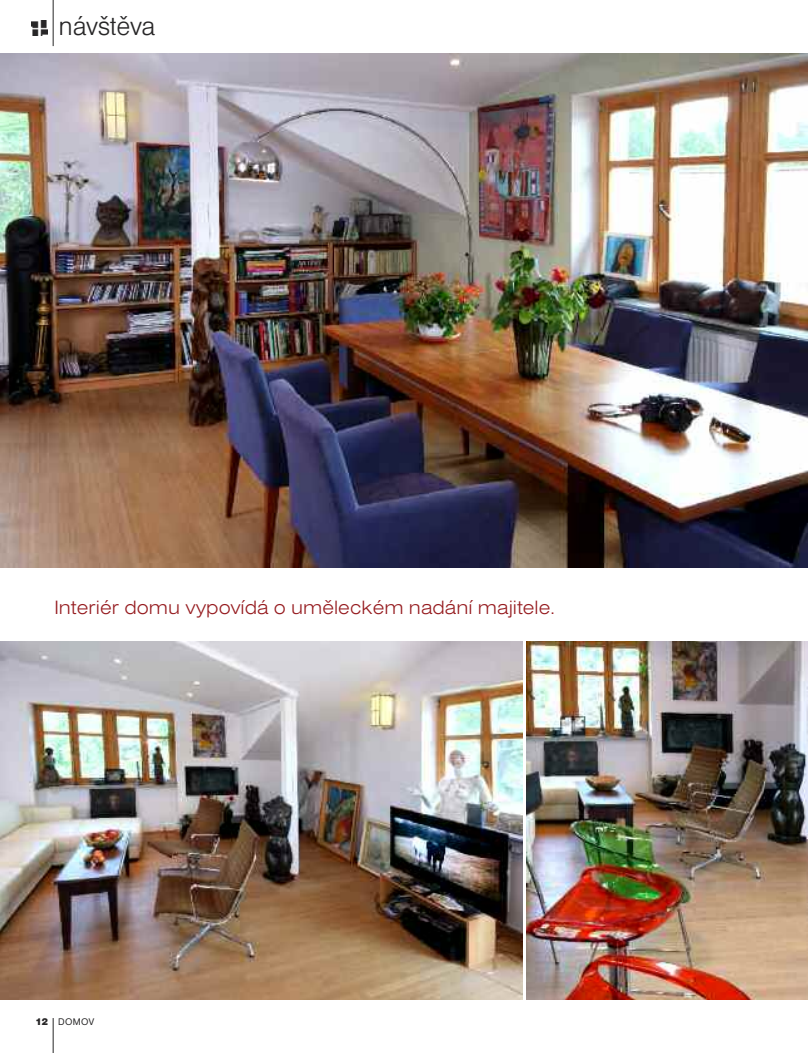
<style>
.page{position:relative;width:808px;height:1053px;background:#fff}
.page>*{position:absolute;margin:0;border:0;box-sizing:border-box;transform-origin:0 0}
.t1{font:300 27.5px "Nimbus Sans DCE";letter-spacing:-.015em;color:#272627}
.t2{font:300 expanded 20px "Nimbus Sans DCE";color:#961c20}
.t3{font:10px "Nimbus Sans DCE";letter-spacing:.03em;color:#272627}
.s1{font-weight:900}
</style>
<div class="page">
<hr style="left:53px;top:1017px;width:1px;height:35px;background:#272627">
<img style="left:32px;top:20px;width:15px;height:16px">
<hr style="left:53px;top:0;width:1px;height:46px;background:#272627">
<img style="left:0;top:53px;width:808px;height:514px">
<img style="left:526px;top:641px;width:282px;height:358px">
<img style="left:0;top:641px;width:522px;height:358px">
<h1 class="t1" style="left:59px;top:9px;width:98px">návštěva</h1>
<p class="t2" style="left:54px;top:595px;width:502px">Interiér domu vypovídá o uměleckém nadání majitele.</p>
<p class="t3" style="left:35px;top:1015px;width:60px"><span class="s1">12</span> DOMOV</p>
</div>
